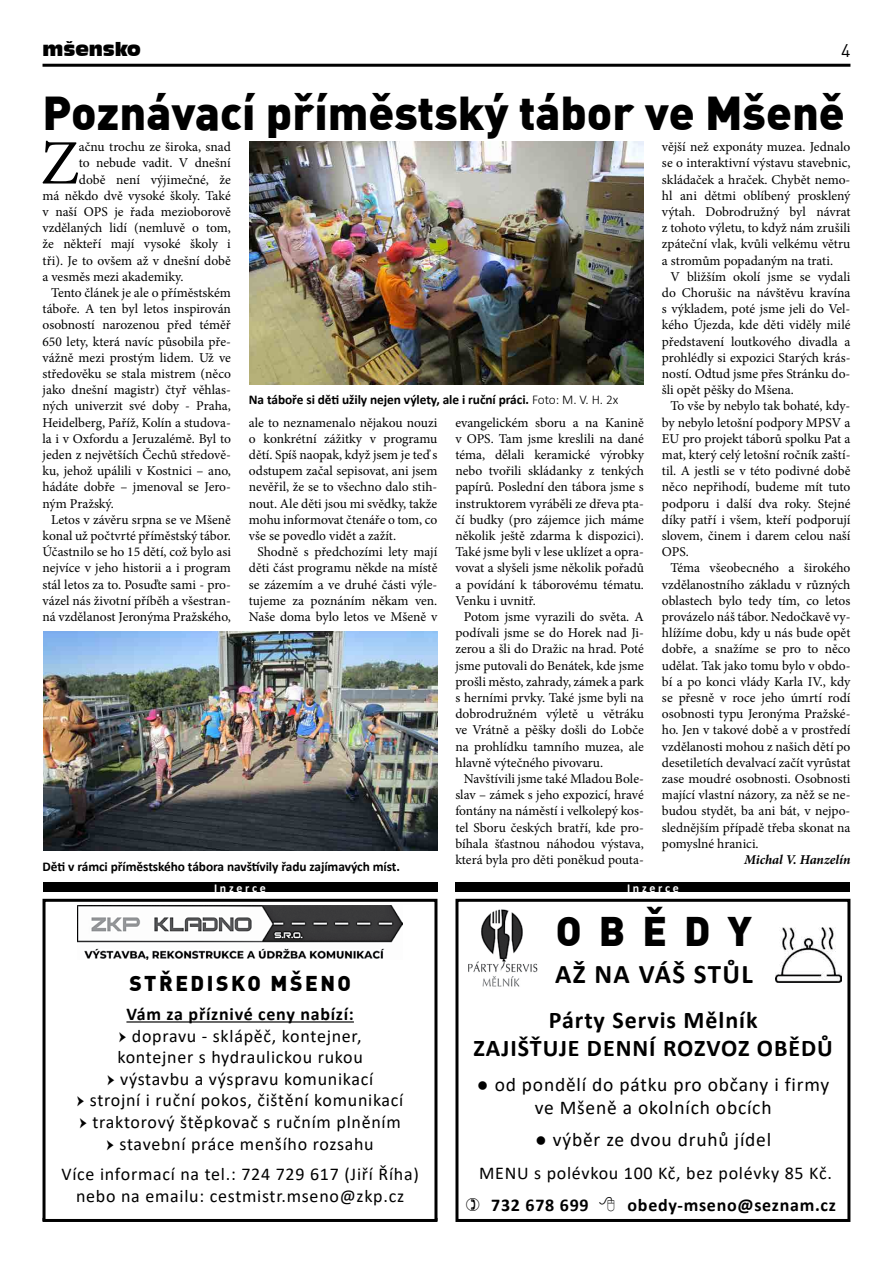
<style>
.page{position:relative;width:893px;height:1263px;background:#fff}
.page>*{position:absolute;margin:0;border:0;box-sizing:border-box;transform-origin:0 0}
.t1{font:63.3px "Minion Pro";color:#000}
.t2{font:900 46.5px "Unient DINCE";color:#000}
.t3{font:900 40.5px "Unient DINCE";color:#000}
.t4{font:700 27px "Calibri";letter-spacing:.05em;color:#000}
.t5{font:700 24px/28.8px "Calibri";letter-spacing:.04em;color:#000;text-align:center}
.t6{font:900 21px "Unient DINCE";letter-spacing:.12em;color:#000}
.t7{font:19.5px/23.4px "Calibri";letter-spacing:.04em;color:#000;text-align:center}
.t8{font:18px/21.6px "Calibri";letter-spacing:.04em;color:#000}
.t9{font:700 18px "Calibri";letter-spacing:.04em;color:#000}
.t10{font:18px "Incised 901 BT Compact";color:#000}
.t11{font:18px "Unient DINCE";color:#000}
.t12{font:13.5px/16.2px "Minion Pro";color:#000;text-align:justify}
.t13{font:italic 700 13.5px "Minion Pro";letter-spacing:-.005em;color:#000}
.t14{font:700 13.35px "Calibri";letter-spacing:-.005em;color:#000}
.t15{font:700 12px "Calibri";color:#fff}
.s1{font-weight:300}
.s2{font-family:"Minion Pro";font-weight:700}
</style>
<div class="page">
<hr style="left:43px;top:64px;width:807px;height:3px;background:#000">
<div style="left:455px;top:899px;width:395px;height:323px;border:3px solid #000"></div>
<img style="left:468px;top:909px;width:70px;height:78px">
<div style="left:455px;top:883px;width:395px;height:9px;background:#000"></div>
<img style="left:776px;top:928px;width:66px;height:54px">
<div style="left:43px;top:899px;width:394px;height:323px;border:3px solid #000"></div>
<hr style="left:126px;top:1021px;width:228px;height:1px;background:#000">
<img style="left:77px;top:905px;width:326px;height:54px">
<div style="left:43px;top:883px;width:394px;height:9px;background:#000"></div>
<img style="left:249px;top:141px;width:395px;height:243px">
<img style="left:44px;top:631px;width:393px;height:219px">
<h3 class="t10" style="left:43px;top:39px;width:100px">mšensko</h3>
<h3 class="t11" style="left:841px;top:39px;width:11px">4</h3>
<h2 class="t2" style="left:43px;top:81px;width:804px">Poznávací příměstský tábor ve Mšeně</h2>
<h1 class="t1" style="left:41px;top:121px;width:40px">Z</h1>
<p class="t12" style="left:79px;top:139px;width:154px">ačnu trochu ze široka, snad</p>
<p class="t12" style="left:662px;top:139px;width:190px">vější než exponáty muzea. Jednalo se o interaktivní výstavu stavebnic, skládaček a hraček. Chybět nemo&shy;hl ani dětmi oblíbený prosklený výtah. Dobrodružný byl návrat z tohoto výletu, to když nám zrušili zpáteční vlak, kvůli velkému větru a stromům popadaným na trati.</p>
<p class="t12" style="left:662px;top:268px;width:190px;text-indent:9px">V bližším okolí jsme se vydali do Chorušic na návštěvu kravína s výkladem, poté jsme jeli do Vel&shy;kého Újezda, kde děti viděly milé představení loutkového divadla a prohlédly si expozici Starých krás&shy;ností. Odtud jsme přes Stránku do&shy;šli opět pěšky do Mšena.</p>
<p class="t12" style="left:662px;top:398px;width:190px;text-indent:9px">To vše by nebylo tak bohaté, kdy&shy;by nebylo letošní podpory MPSV a EU pro projekt táborů spolku Pat a mat, který celý letošní ročník zaští&shy;til. A jestli se v této podivné době něco nepřihodí, budeme mít tuto podporu i další dva roky. Stejné díky patří i všem, kteří podporují slovem, činem i darem celou naší OPS.</p>
<p class="t12" style="left:662px;top:560px;width:190px;text-indent:9px">Téma všeobecného a širokého vzdělanostního základu v různých oblastech bylo tedy tím, co letos provázelo náš tábor. Nedočkavě vy&shy;hlížíme dobu, kdy u nás bude opět dobře, a snažíme se pro to něco udělat. Tak jako tomu bylo v obdo&shy;bí a po konci vlády Karla IV., kdy se přesně v roce jeho úmrtí rodí osobnosti typu Jeronýma Pražské&shy;ho. Jen v takové době a v prostředí vzdělanosti mohou z našich dětí po desetiletích devalvací začít vyrůstat zase moudré osobnosti. Osobnosti mající vlastní názory, za něž se ne&shy;budou stydět, ba ani bát, v nejpo&shy;slednějším případě třeba skonat na pomyslné hranici.</p>
<p class="t13" style="left:744px;top:850px;width:108px">Michal V. Hanzelín</p>
<p class="t12" style="left:79px;top:155px;width:154px">to nebude vadit. V dnešní</p>
<p class="t12" style="left:79px;top:171px;width:154px">době není výjimečné, že</p>
<p class="t12" style="left:43px;top:187px;width:190px">má někdo dvě vysoké školy. Také</p>
<p class="t12" style="left:43px;top:204px;width:190px">v naší OPS je řada mezioborově</p>
<p class="t12" style="left:43px;top:220px;width:190px">vzdělaných lidí (nemluvě o tom,</p>
<p class="t12" style="left:43px;top:236px;width:190px">že někteří mají vysoké školy i</p>
<p class="t12" style="left:43px;top:252px;width:190px">tři). Je to ovšem až v dnešní době</p>
<p class="t12" style="left:43px;top:268px;width:142px">a vesměs mezi akademiky.</p>
<p class="t12" style="left:51px;top:285px;width:181px">Tento článek je ale o příměstském</p>
<p class="t12" style="left:43px;top:301px;width:190px">táboře. A ten byl letos inspirován</p>
<p class="t12" style="left:43px;top:317px;width:190px">osobností narozenou před téměř</p>
<p class="t12" style="left:43px;top:333px;width:190px">650 lety, která navíc působila pře-</p>
<p class="t12" style="left:43px;top:349px;width:190px">vážně mezi prostým lidem. Už ve</p>
<p class="t12" style="left:43px;top:366px;width:190px">středověku se stala mistrem (něco</p>
<p class="t12" style="left:43px;top:382px;width:190px">jako dnešní magistr) čtyř věhlas-</p>
<p class="t12" style="left:43px;top:398px;width:190px">ných univerzit své doby - Praha,</p>
<p class="t12" style="left:43px;top:414px;width:190px">Heidelberg, Paříž, Kolín a studova-</p>
<p class="t12" style="left:43px;top:430px;width:190px">la i v Oxfordu a Jeruzalémě. Byl to</p>
<p class="t12" style="left:43px;top:447px;width:190px">jeden z největších Čechů středově-</p>
<p class="t12" style="left:43px;top:463px;width:190px">ku, jehož upálili v Kostnici – ano,</p>
<p class="t12" style="left:43px;top:479px;width:190px">hádáte dobře – jmenoval se Jero-</p>
<p class="t12" style="left:43px;top:495px;width:73px">ným Pražský.</p>
<p class="t12" style="left:51px;top:511px;width:181px">Letos v závěru srpna se ve Mšeně</p>
<p class="t12" style="left:43px;top:528px;width:190px">konal už počtvrté příměstský tábor.</p>
<p class="t12" style="left:43px;top:544px;width:190px">Účastnilo se ho 15 dětí, což bylo asi</p>
<p class="t12" style="left:43px;top:560px;width:190px">nejvíce v jeho historii a i program</p>
<p class="t12" style="left:43px;top:576px;width:190px">stál letos za to. Posuďte sami - pro-</p>
<p class="t12" style="left:43px;top:592px;width:190px">vázel nás životní příběh a všestran-</p>
<p class="t12" style="left:43px;top:609px;width:190px">ná vzdělanost Jeronýma Pražského,</p>
<p class="t14" style="left:249px;top:391px;width:371px">Na táboře si děti užily nejen výlety, ale i ruční práci. <span class="s1">Foto: M. V. H. 2x</span></p>
<p class="t12" style="left:249px;top:414px;width:190px">ale to neznamenalo nějakou nouzi o konkrétní zážitky v programu dětí. Spíš naopak, když jsem je teď s odstupem začal sepisovat, ani jsem nevěřil, že se to všechno dalo stih&shy;nout. Ale děti jsou mi svědky, takže mohu informovat čtenáře o tom, co vše se povedlo vidět a zažít.</p>
<p class="t12" style="left:249px;top:544px;width:190px;text-indent:9px">Shodně s předchozími lety mají děti část programu někde na místě se zázemím a ve druhé části výle&shy;tujeme za poznáním někam ven.<br>Naše doma bylo letos ve Mšeně v</p>
<p class="t12" style="left:455px;top:414px;width:190px">evangelickém sboru a na Kanině v OPS. Tam jsme kreslili na dané téma, dělali keramické výrobky nebo tvořili skládanky z tenkých papírů. Poslední den tábora jsme s instruktorem vyráběli ze dřeva pta&shy;čí budky (pro zájemce jich máme několik ještě zdarma k dispozici).<br>Také jsme byli v lese uklízet a opra&shy;vovat a slyšeli jsme několik pořadů a povídání k táborovému tématu.<br>Venku i uvnitř.</p>
<p class="t12" style="left:455px;top:609px;width:190px;text-indent:9px">Potom jsme vyrazili do světa. A podívali jsme se do Horek nad Ji&shy;zerou a šli do Dražic na hrad. Poté jsme putovali do Benátek, kde jsme prošli město, zahrady, zámek a park s herními prvky. Také jsme byli na dobrodružném výletě u větráku ve Vrátně a pěšky došli do Lobče na prohlídku tamního muzea, ale hlavně výtečného pivovaru.</p>
<p class="t12" style="left:455px;top:771px;width:190px;text-indent:9px">Navštívili jsme také Mladou Bole&shy;slav – zámek s jeho expozicí, hravé fontány na náměstí i velkolepý kos&shy;tel Sboru českých bratří, kde pro&shy;bíhala šťastnou náhodou výstava, která byla pro děti poněkud pouta-</p>
<p class="t14" style="left:43px;top:857px;width:359px">Děti v rámci příměstského tábora navštívily řadu zajímavých míst.</p>
<p class="t15" style="left:214px;top:879px;width:53px">I n z e r c e</p>
<h3 class="t6" style="left:129px;top:969px;width:60px">středis</h3>
<h3 class="t6" style="left:231px;top:969px;width:90px">ko Mšeno</h3>
<h3 class="t9" style="left:126px;top:1001px;width:229px">Vám za příznivé ceny nabízí:</h3>
<h3 class="t8" style="left:117px;top:1024px;width:247px"><span class="s2">→</span> dopravu - sklápěč, kontejner, kontejner s hydraulickou rukou</h3>
<h3 class="t8" style="left:107px;top:1067px;width:268px"><span class="s2">→</span> výstavbu a výspravu komunikací</h3>
<h3 class="t8" style="left:77px;top:1089px;width:328px"><span class="s2">→</span> strojní i ruční pokos, čištění komunikací</h3>
<h3 class="t8" style="left:79px;top:1111px;width:323px"><span class="s2">→</span> traktorový štěpkovač s ručním plněním</h3>
<h3 class="t8" style="left:61px;top:1128px;width:359px;line-height:30.6px;text-align:center"><span class="s2">→</span> stavební práce menšího rozsahu<br>Více informací na tel.: 724 729 617 (Jiří Říha)</h3>
<h3 class="t8" style="left:76px;top:1184px;width:329px">nebo na emailu: cestmistr.mseno@zkp.cz</h3>
<p class="t15" style="left:627px;top:879px;width:53px">I n z e r c e</p>
<h3 class="t3" style="left:556px;top:904px;width:198px">O B Ě D Y</h3>
<h3 class="t4" style="left:555px;top:955px;width:199px">AŽ NA VÁŠ STŮL</h3>
<h3 class="t5" style="left:473px;top:1005px;width:361px">Párty Servis Mělník<br>ZAJIŠŤUJE DENNÍ ROZVOZ OBĚDŮ</h3>
<h3 class="t7" style="left:477px;top:1072px;width:354px">● od pondělí do pátku pro občany i firmy ve Mšeně a okolních obcích</h3>
<h3 class="t7" style="left:535px;top:1128px;width:238px">● výběr ze dvou druhů jídel</h3>
<h3 class="t8" style="left:479px;top:1161px;width:354px">MENU s polévkou 100 Kč, bez polévky 85 Kč.</h3>
<h3 class="t9" style="left:491px;top:1192px;width:99px">732 678 699</h3>
<h3 class="t9" style="left:628px;top:1192px;width:210px">obedy-mseno@seznam.cz</h3>
</div>
